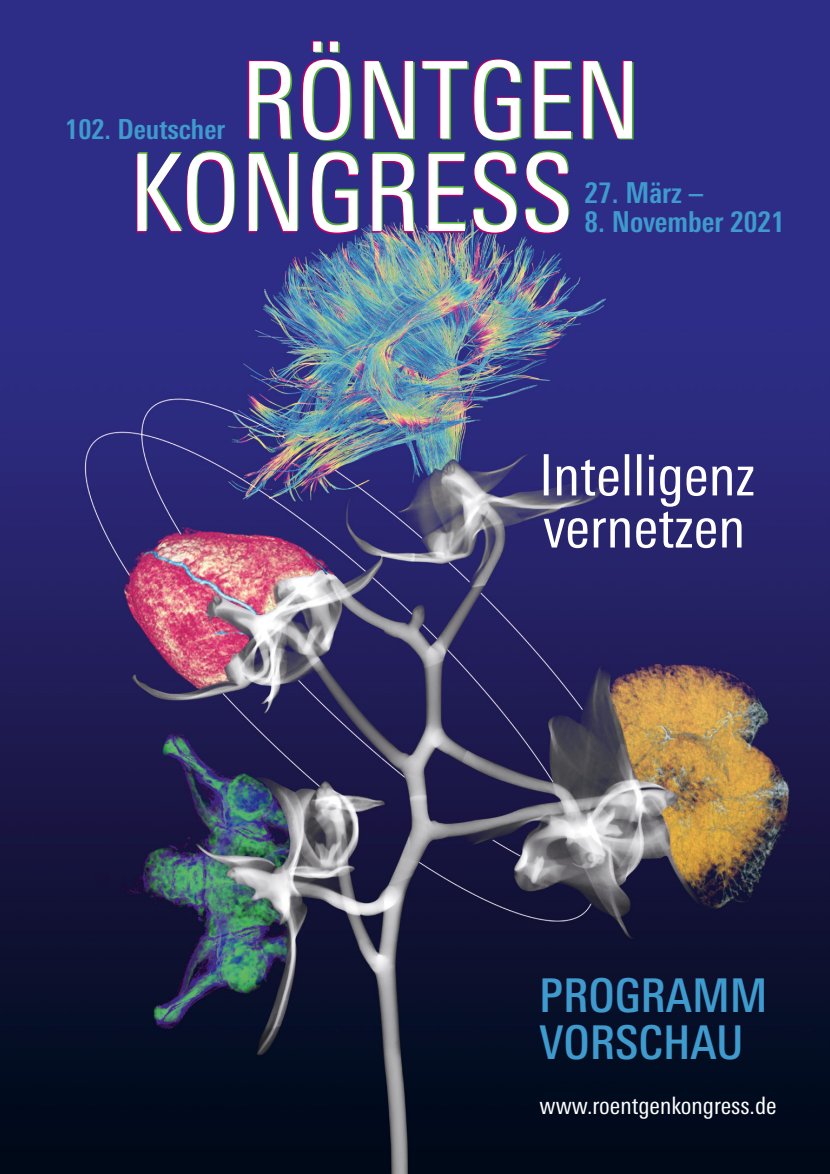
<style>
.page{position:relative;width:830px;height:1174px;background:#fff}
.page>*{position:absolute;margin:0;border:0;box-sizing:border-box;transform-origin:0 0}
.t1{font:500 condensed 46.5px/46.5px "Linotype Univers";color:#3f9acd}
.t2{font:700 condensed 28.8px "Linotype Univers";color:#3f9acd}
.t3{font:700 condensed 27.75px "Linotype Univers";color:#3f9acd}
.t4{font:condensed 24px "Linotype Univers";color:#fff}
</style>
<div class="page">
<img style="left:0;top:0;width:829px;height:1174px">
<svg style="left:543px;top:454px;width:210px;height:94px"></svg>
<svg style="left:247px;top:41px;width:386px;height:100px"></svg>
<svg style="left:136px;top:150px;width:433px;height:84px"></svg>
<p class="t3" style="left:65px;top:113px;width:161px">102. Deutscher</p>
<p class="t2" style="left:584px;top:176px;width:120px">27. März –</p>
<p class="t2" style="left:584px;top:205px;width:201px">8. November 2021</p>
<h1 class="t1" style="left:539px;top:972px;width:230px">PROGRAMM<br>VORSCHAU</h1>
<p class="t4" style="left:539px;top:1092px;width:238px">www.roentgenkongress.de</p>
</div>
